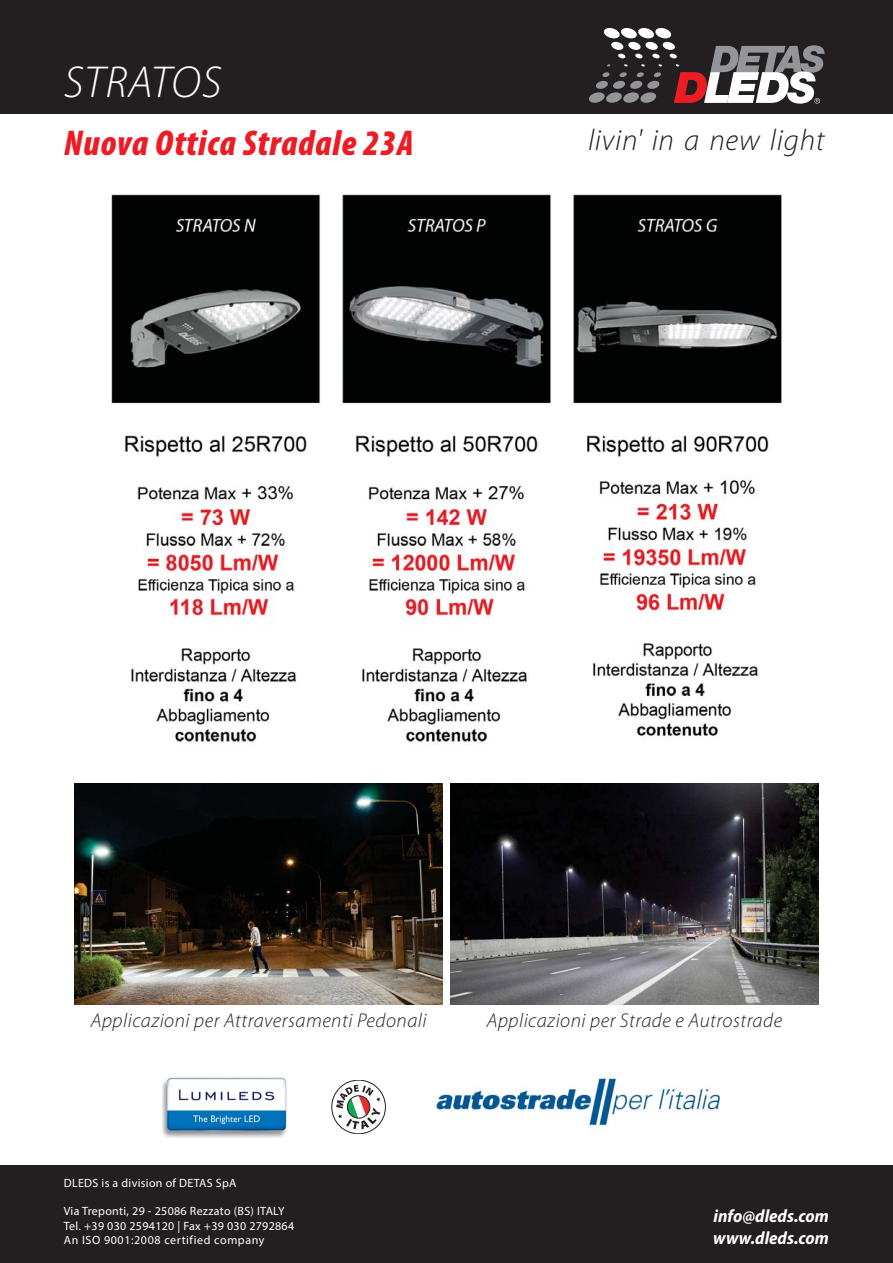
<style>
.page{position:relative;width:893px;height:1263px;background:#fff}
.page>*{position:absolute;margin:0;border:0;box-sizing:border-box;transform-origin:0 0}
.t1{font:italic 300 45px "Myriad Pro";letter-spacing:.025em;color:#fff}
.t2{font:italic 900 condensed 36px "Myriad Pro";letter-spacing:.025em;color:#ed1c24}
.t3{font:italic 300 30px "Myriad Pro";letter-spacing:.025em;color:#231f20}
.t4{font:italic 300 19.95px "Myriad Pro";letter-spacing:.025em;color:#231f20}
.t5{font:italic 700 semi-condensed 18px/22.5px "Myriad Pro";letter-spacing:.005em;color:#fff}
.t6{font:12px/14.4px "Myriad Pro";letter-spacing:.025em;color:#fff}
</style>
<div class="page">
<img style="left:111px;top:194px;width:671px;height:548px">
<div style="left:0;top:1165px;width:893px;height:98px;background:#231f20"></div>
<div style="left:0;top:0;width:893px;height:114px;background:#231f20"></div>
<svg style="left:589px;top:28px;width:236px;height:76px"></svg>
<img style="left:451px;top:783px;width:367px;height:221px">
<img style="left:74px;top:784px;width:368px;height:220px">
<img style="left:435px;top:1076px;width:285px;height:51px">
<div style="left:331px;top:1081px;width:55px;height:52px;border:1px solid #231f20;border-radius:50%"></div>
<svg style="left:336px;top:1085px;width:44px;height:44px"></svg>
<div style="left:347px;top:1095px;width:23px;height:23px;border:1px solid #231f20;border-radius:50%"></div>
<img style="left:162px;top:1077px;width:125px;height:61px">
<h1 class="t1" style="left:64px;top:65px;width:159px">STRATOS</h1>
<h2 class="t2" style="left:64px;top:121px;width:351px">Nuova Ottica Stradale 23A</h2>
<h3 class="t3" style="left:588px;top:129px;width:238px">livin' in a new light</h3>
<h3 class="t4" style="left:91px;top:1013px;width:337px">Applicazioni per Attraversamenti Pedonali</h3>
<h3 class="t4" style="left:487px;top:1012px;width:297px">Applicazioni per Strade e Autrostrade</h3>
<p class="t6" style="left:64px;top:1176px;width:174px">DLEDS is a division of DETAS SpA</p>
<p class="t6" style="left:64px;top:1205px;width:232px">Via Treponti, 29 - 25086 Rezzato (BS) ITALY<br>Tel. +39 030 2594120 | Fax +39 030 2792864<br>An ISO 9001:2008 certified company</p>
<h3 class="t5" style="left:713px;top:1204px;width:117px">info@dleds.com www.dleds.com</h3>
</div>
